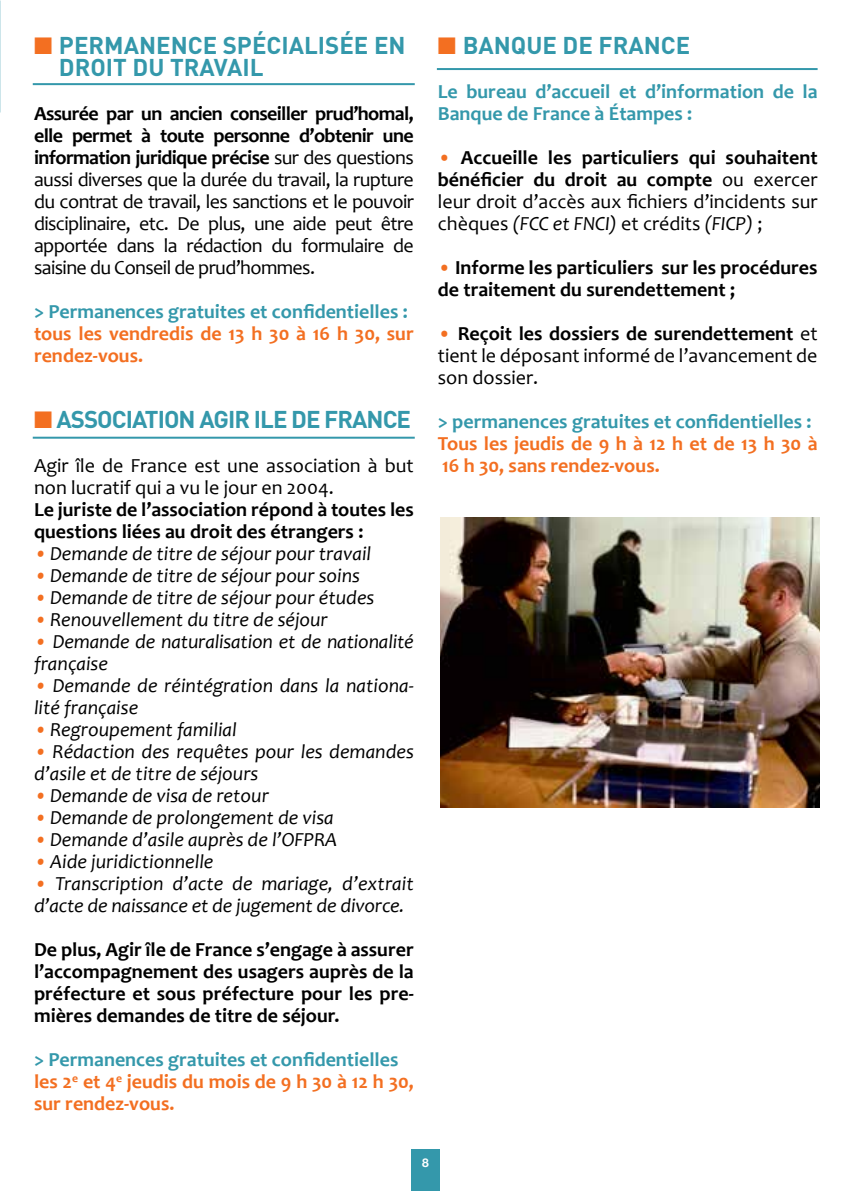
<style>
.page{position:relative;width:851px;height:1191px;background:#fff}
.page>*{position:absolute;margin:0;border:0;box-sizing:border-box;transform-origin:0 0}
.t1{font:700 24px "DIN";color:#3498ab}
.t2{font:700 24px "DIN";letter-spacing:-.04em;color:#3498ab}
.t3{font:20px/22px "Candara";color:#000;text-align:justify}
.t4{font:italic 20px/22px "Candara";color:#000}
.t5{font:700 20px/22px "Candara";color:#000}
.t6{font:700 20px/22px "Candara";color:#f36f21}
.t7{font:700 20px/22px "Candara";color:#3498ab}
.t8{font:700 12px "Helvetica Neue";color:#fff}
.s1{color:#f36f21}
.s2{color:#fff}
.s3{font-weight:700}
.s4{color:#3498ab}
.s5{font-weight:700;color:#f36f21}
.s6{font-style:italic}
</style>
<div class="page">
<div style="left:411px;top:1149px;width:29px;height:42px;background:#3498ab"></div>
<hr style="left:33px;top:83px;width:381px;height:2px;background:#3498ab">
<hr style="left:33px;top:437px;width:381px;height:2px;background:#3498ab">
<hr style="left:437px;top:68px;width:380px;height:2px;background:#3498ab">
<img style="left:440px;top:517px;width:379px;height:290px">
<p class="t1" style="left:34px;top:30px;width:88px"><span class="s1">■</span> PERMAN</p>
<p class="t1" style="left:156px;top:30px;width:137px">ENCE SPÉCIALI</p>
<p class="t1" style="left:325px;top:30px;width:78px">SÉE EN</p>
<p class="t1" style="left:34px;top:52px;width:206px"><span class="s2">■</span> DROIT DU TRAVAIL</p>
<p class="t3" style="left:34px;top:103px;width:381px"><span class="s3">Assurée par un ancien conseiller prud’homal, elle permet à toute personne d’obtenir une information juridique précise</span> sur des questions aussi diverses que la durée du travail, la rupture du contrat de travail, les sanctions et le pouvoir disciplinaire, etc. De plus, une aide peut être apportée dans la rédaction du formulaire de saisine du Conseil de prud’hommes.</p>
<p class="t7" style="left:34px;top:300px;width:375px">&gt; Permanences gratuites et confidentielles :</p>
<p class="t6" style="left:34px;top:322px;width:381px">tous les vendredis de 13 h 30 à 16 h 30, sur rendez-vous.</p>
<p class="t1" style="left:34px;top:404px;width:136px"><span class="s1">■</span> ASSOCIATION</p>
<p class="t2" style="left:199px;top:404px;width:213px">AGI R ILE DE FRANCE</p>
<p class="t3" style="left:34px;top:455px;width:381px">Agir île de France est une association à but non lucratif qui a vu le jour en 2004.</p>
<p class="t5" style="left:34px;top:498px;width:381px">Le juriste de l’association répond à toutes les questions liées au droit des étrangers :</p>
<p class="t4" style="left:34px;top:543px;width:338px"><span class="s1">•</span> Demande de titre de séjour pour travail</p>
<p class="t4" style="left:34px;top:565px;width:327px"><span class="s1">•</span> Demande de titre de séjour pour soins</p>
<p class="t4" style="left:34px;top:587px;width:342px"><span class="s1">•</span> Demande de titre de séjour pour études</p>
<p class="t4" style="left:34px;top:609px;width:295px"><span class="s1">•</span> Renouvellement du titre de séjour</p>
<p class="t4" style="left:34px;top:631px;width:381px"><span class="s1">•</span> Demande de naturalisation et de nationalité française</p>
<p class="t4" style="left:34px;top:675px;width:381px"><span class="s1">•</span> Demande de réintégration dans la nationa&shy;lité française</p>
<p class="t4" style="left:34px;top:719px;width:204px"><span class="s1">•</span> Regroupement familial</p>
<p class="t4" style="left:34px;top:741px;width:381px"><span class="s1">•</span> Rédaction des requêtes pour les demandes d’asile et de titre de séjours</p>
<p class="t4" style="left:34px;top:785px;width:236px"><span class="s1">•</span> Demande de visa de retour</p>
<p class="t4" style="left:34px;top:807px;width:301px"><span class="s1">•</span> Demande de prolongement de visa</p>
<p class="t4" style="left:34px;top:829px;width:304px"><span class="s1">•</span> Demande d’asile auprès de l’OFPRA</p>
<p class="t4" style="left:34px;top:851px;width:181px"><span class="s1">•</span> Aide juridictionnelle</p>
<p class="t4" style="left:34px;top:873px;width:381px"><span class="s1">•</span> Transcription d’acte de mariage, d’extrait d’acte de naissance et de jugement de divorce.</p>
<p class="t5" style="left:34px;top:938px;width:381px;text-align:justify">De plus, Agir île de France s’engage à assurer l’accompagnement des usagers auprès de la préfecture et sous préfecture pour les pre&shy;mières demandes de titre de séjour.</p>
<p class="t6" style="left:34px;top:1048px;width:381px"><span class="s4">&gt; Permanences gratuites et confidentielles </span>les 2<sup>e</sup> et 4<sup>e</sup> jeudis du mois de 9 h 30 à 12 h 30, sur rendez-vous.</p>
<p class="t1" style="left:438px;top:30px;width:254px"><span class="s1">■</span> BANQUE DE FRANCE</p>
<p class="t7" style="left:438px;top:80px;width:381px">Le bureau d’accueil et d’information de la<br>Banque de France à Étampes :</p>
<p class="t3" style="left:438px;top:147px;width:381px"><span class="s5">•</span> <span class="s3">Accueille les particuliers qui souhaitent bénéficier du droit au compte</span> ou exercer leur droit d’accès aux fichiers d’incidents sur chèques <span class="s6">(FCC et FNCI)</span> et crédits <span class="s6">(FICP)</span> ;</p>
<p class="t5" style="left:438px;top:256px;width:381px"><span class="s1">•</span> Informe les particuliers sur les procédures de traitement du surendettement ;</p>
<p class="t3" style="left:438px;top:323px;width:381px"><span class="s5">•</span> <span class="s3">Reçoit les dossiers de surendettement</span> et tient le déposant informé de l’avancement de son dossier.</p>
<p class="t7" style="left:438px;top:410px;width:375px">&gt; permanences gratuites et confidentielles :</p>
<p class="t6" style="left:438px;top:432px;width:381px">Tous les jeudis de 9 h à 12 h et de 13 h 30 à<br>16 h 30, sans rendez-vous.</p>
<p class="t8" style="left:422px;top:1152px;width:8px">98</p>
</div>
